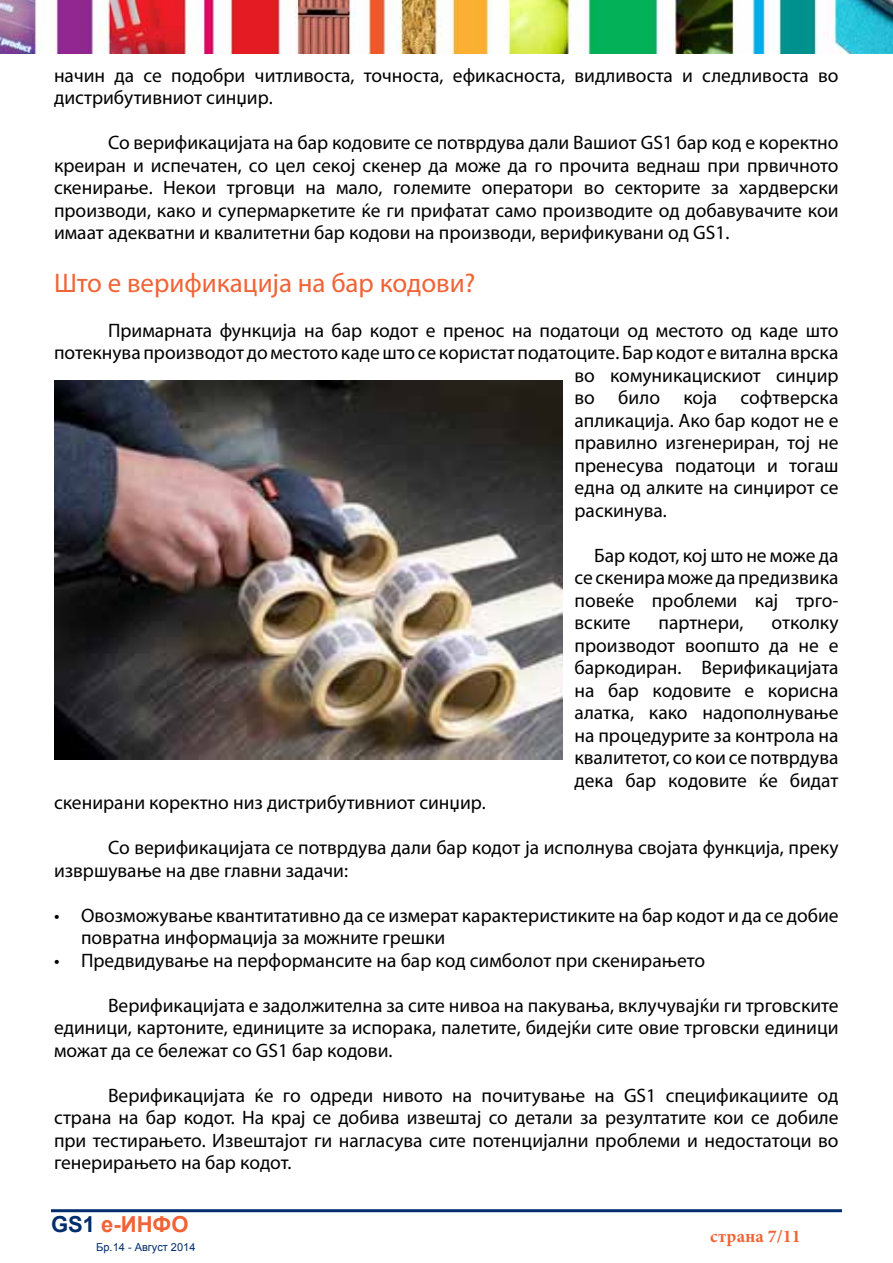
<style>
.page{position:relative;width:893px;height:1263px;background:#fff}
.page>*{position:absolute;margin:0;border:0;box-sizing:border-box;transform-origin:0 0}
.t1{font:27px "Myriad Pro";color:#f16335}
.t2{font:700 22.05px "Arial";color:#f16335}
.t3{font:19.5px/22.5px "Myriad Pro";color:#000;text-align:justify}
.t4{font:700 18px "Minion Pro";letter-spacing:.01em;color:#f16335}
.t5{font:10.95px "Arial";color:#002e6c}
.s1{color:#002e6c}
</style>
<div class="page">
<hr style="left:51px;top:1209px;width:791px;height:3px;background:#002e6c">
<img style="left:0;top:0;width:893px;height:53px">
<img style="left:54px;top:381px;width:509px;height:379px">
<p class="t3" style="left:54px;top:64px;width:786px">начин да се подобри читливоста, точноста, ефикасноста, видливоста и следливоста во дистрибутивниот синџир.</p>
<p class="t3" style="left:54px;top:131px;width:786px;text-indent:54px">Со верификацијата на бар кодовите се потврдува дали Вашиот GS1 бар код е коректно креиран и испечатен, со цел секој скенер да може да го прочита веднаш при првичното скенирање. Некои трговци на мало, големите оператори во секторите за хардверски производи, како и супермаркетите ќе ги прифатат само производите од добавувачите кои имаат aдекватни и квалитетни бар кодови на производи, верификувани од GS1.</p>
<h1 class="t1" style="left:54px;top:266px;width:423px">Што е верификација на бар кодови?</h1>
<p class="t3" style="left:108px;top:319px;width:732px">Примарната функција на бар кодот е пренос на податоци од местото од каде што</p>
<p class="t3" style="left:54px;top:341px;width:786px">потекнува производот до местото каде што се користат податоците. Бар кодот е витална врска</p>
<p class="t3" style="left:574px;top:364px;width:266px">во комуникацискиот синџир</p>
<p class="t3" style="left:574px;top:386px;width:265px">во било која софтверска</p>
<p class="t3" style="left:574px;top:409px;width:265px">апликација. Ако бар кодот не е</p>
<p class="t3" style="left:574px;top:431px;width:265px">правилно изгенериран, тој не</p>
<p class="t3" style="left:574px;top:454px;width:266px">пренесува податоци и тогаш</p>
<p class="t3" style="left:574px;top:476px;width:265px">една од алките на синџирот се</p>
<p class="t3" style="left:574px;top:499px;width:94px">раскинува.</p>
<p class="t3" style="left:574px;top:544px;width:266px;text-indent:20px">Бар кодот, кој што не може да се скенира може да предизвика повеќе проблеми кај трго&shy;вските</p>
<p class="t3" style="left:574px;top:611px;width:266px;text-indent:197px">отколку производот воопшто да не е баркодиран. Верификацијата на бар кодовите е корисна алатка, како надополнување на процедурите за контрола на квалитетот, со кои се потврдува дека бар кодовите ќе бидат</p>
<p class="t3" style="left:658px;top:611px;width:87px">партнери,</p>
<p class="t3" style="left:54px;top:791px;width:433px">скенирани коректно низ дистрибутивниот синџир.</p>
<p class="t3" style="left:54px;top:836px;width:786px;text-indent:54px">Со верификацијата се потврдува дали бар кодот ја исполнува својата функција, преку извршување на две главни задачи:</p>
<p class="t3" style="left:81px;top:904px;width:759px;text-indent:-27px">• Овозможување квантитативно да се измерат карактеристиките на бар кодот и да се добие повратна информација за можните грешки</p>
<p class="t3" style="left:54px;top:949px;width:653px">• Предвидување на перформансите на бар код симболот при скенирањето</p>
<p class="t3" style="left:54px;top:994px;width:786px;text-indent:54px">Верификацијата е задолжителна за сите нивоа на пакувања, вклучувајќи ги трговските единици, картоните, единиците за испорака, палетите, бидејќи сите овие трговски единици можат да се бележат со GS1 бар кодови.</p>
<p class="t3" style="left:54px;top:1084px;width:786px;text-indent:54px">Верификацијата ќе го одреди нивото на почитување на GS1 спецификациите од страна на бар кодот. На крај се добива извештај со детали за резултатите кои се добиле при тестирањето. Извештајот ги нагласува сите потенцијални проблеми и недостатоци во генерирањето на бар кодот.</p>
<p class="t2" style="left:51px;top:1210px;width:139px"><span class="s1">GS1</span> е-ИНФО</p>
<p class="t5" style="left:96px;top:1240px;width:101px">Бр.14 - Август 2014</p>
<p class="t4" style="left:710px;top:1223px;width:92px">страна 7/11</p>
</div>
